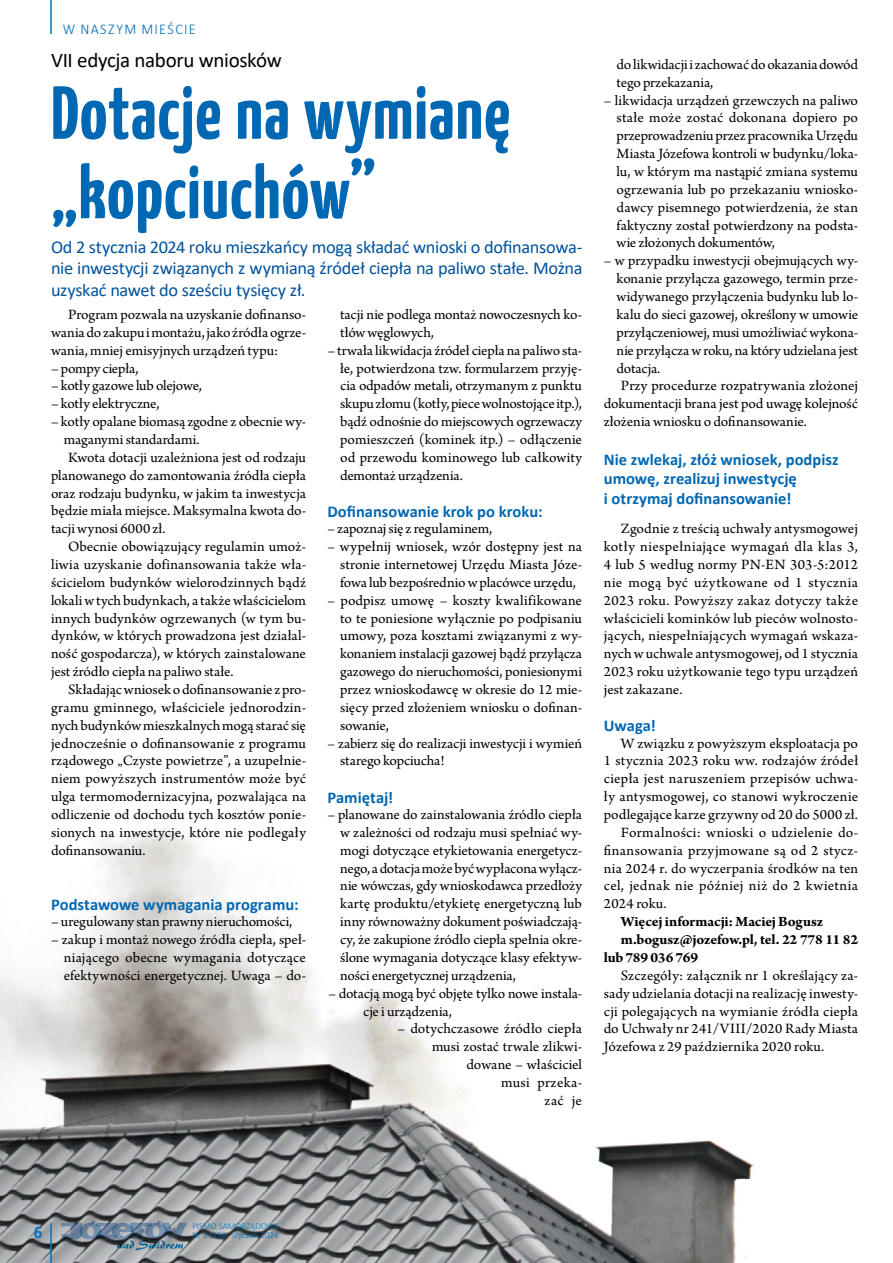
<style>
.page{position:relative;width:893px;height:1263px;background:#fff}
.page>*{position:absolute;margin:0;border:0;box-sizing:border-box;transform-origin:0 0}
.t1{font:700 75px/79.5px "Yanone Kaffeesatz";letter-spacing:.01em;color:#0067b2}
.t2{font:21px "Calibri";letter-spacing:-.02em;color:#000}
.t3{font:18px/21.6px "Calibri";letter-spacing:-.015em;color:#00529d;text-align:justify}
.t4{font:700 18px "Calibri";color:#0075bf;scale:.94 1}
.t5{font:700 16.5px/19.5px "Calibri";color:#0067b2}
.t6{font:15px/17.9px "Arno Pro";color:#000;text-align:justify}
.t7{font:15px "Arno Pro";letter-spacing:.02em;color:#000}
.t8{font:700 15px "Arno Pro";letter-spacing:-.015em;color:#000}
.t9{font:15px "Arno Pro";letter-spacing:.025em;color:#000}
.t10{font:15px "Arno Pro";letter-spacing:-.02em;color:#000}
.t11{font:300 15px "Calibri";letter-spacing:.095em;color:#0067b2;scale:.94 1}
.t12{font:300 9px/9.4px "Calibri";color:#0075bf}
</style>
<div class="page">
<img style="left:0;top:830px;width:754px;height:433px">
<img style="left:61px;top:1220px;width:127px;height:19px">
<svg style="left:117px;top:1237px;width:66px;height:13px"></svg>
<hr style="left:50px;top:1223px;width:2px;height:40px;background:#0075bf">
<hr style="left:50px;top:0;width:2px;height:34px;background:#0075bf">
<p class="t11" style="left:63px;top:20px;width:143px">W NASZYM MIEŚCIE</p>
<h2 class="t2" style="left:51px;top:45px;width:232px">VII edycja naboru wniosków</h2>
<h1 class="t1" style="left:51px;top:70px;width:461px">Dotacje na wymianę „kopciuchów”</h1>
<p class="t3" style="left:51px;top:235px;width:533px">Od 2 stycznia 2024 roku mieszkańcy mogą składać wnioski o dofinansowa&shy;nie inwestycji związanych z wymianą źródeł ciepła na paliwo stałe. Można uzyskać nawet do sześciu tysięcy zł.</p>
<p class="t6" style="left:51px;top:306px;width:257px;text-indent:17px">Program pozwala na uzyskanie dofinanso&shy;wania do zakupu i montażu, jako źródła ogrze&shy;wania, mniej emisyjnych urządzeń typu:</p>
<p class="t6" style="left:51px;top:360px;width:89px">– pompy ciepła,</p>
<p class="t10" style="left:51px;top:377px;width:152px">– kotły gazowe lub olejowe,</p>
<p class="t6" style="left:51px;top:396px;width:110px">– kotły elektryczne,</p>
<p class="t6" style="left:51px;top:413px;width:257px">– kotły opalane biomasą zgodne z obecnie wy-</p>
<p class="t6" style="left:64px;top:431px;width:137px">maganymi standardami.</p>
<p class="t6" style="left:68px;top:449px;width:239px">Kwota dotacji uzależniona jest od rodzaju</p>
<p class="t6" style="left:51px;top:467px;width:256px">planowanego do zamontowania źródła ciepła</p>
<p class="t6" style="left:51px;top:485px;width:257px">oraz rodzaju budynku, w jakim ta inwestycja</p>
<p class="t6" style="left:51px;top:503px;width:257px">będzie miała miejsce. Maksymalna kwota do-</p>
<p class="t6" style="left:51px;top:521px;width:116px">tacji wynosi 6000 zł.</p>
<p class="t6" style="left:68px;top:538px;width:239px">Obecnie obowiązujący regulamin umoż-</p>
<p class="t7" style="left:51px;top:556px;width:257px">liwia uzyskanie dofinansowania także wła-</p>
<p class="t6" style="left:51px;top:574px;width:256px">ścicielom budynków wielorodzinnych bądź</p>
<p class="t6" style="left:51px;top:592px;width:256px">lokali w tych budynkach, a także właścicielom</p>
<p class="t6" style="left:51px;top:610px;width:257px">innych budynków ogrzewanych (w tym bu-</p>
<p class="t6" style="left:51px;top:628px;width:257px">dynków, w których prowadzona jest działal-</p>
<p class="t6" style="left:51px;top:646px;width:257px">ność gospodarcza), w których zainstalowane</p>
<p class="t6" style="left:51px;top:663px;width:184px">jest źródło ciepła na paliwo stałe.</p>
<p class="t6" style="left:68px;top:681px;width:239px">Składając wniosek o dofinansowanie z pro-</p>
<p class="t6" style="left:51px;top:699px;width:257px">gramu gminnego, właściciele jednorodzin-</p>
<p class="t6" style="left:51px;top:717px;width:256px">nych budynków mieszkalnych mogą starać się</p>
<p class="t6" style="left:51px;top:735px;width:256px">jednocześnie o dofinansowanie z programu</p>
<p class="t6" style="left:51px;top:753px;width:257px">rządowego „Czyste powietrze”, a uzupełnie-</p>
<p class="t6" style="left:51px;top:771px;width:256px">niem powyższych instrumentów może być</p>
<p class="t6" style="left:51px;top:788px;width:256px">ulga termomodernizacyjna, pozwalająca na</p>
<p class="t6" style="left:51px;top:806px;width:257px">odliczenie od dochodu tych kosztów ponie-</p>
<p class="t6" style="left:51px;top:824px;width:256px">sionych na inwestycje, które nie podlegały</p>
<p class="t6" style="left:51px;top:842px;width:96px">dofinansowaniu.</p>
<p class="t6" style="left:340px;top:306px;width:243px">tacji nie podlega montaż nowoczesnych ko&shy;tłów węglowych,</p>
<p class="t6" style="left:340px;top:342px;width:243px;text-indent:-13px">– trwała likwidacja źródeł ciepła na paliwo sta&shy;łe, potwierdzona tzw. formularzem przyję&shy;cia odpadów metali, otrzymanym z punktu skupu złomu (kotły, piece wolnostojące itp.), bądź odnośnie do miejscowych ogrzewaczy pomieszczeń (kominek itp.) – odłączenie od przewodu kominowego lub całkowity demontaż urządzenia.</p>
<p class="t5" style="left:327px;top:501px;width:217px">Dofinansowanie krok po kroku:</p>
<p class="t6" style="left:327px;top:521px;width:166px">– zapoznaj się z regulaminem,</p>
<p class="t6" style="left:340px;top:538px;width:243px;text-indent:-13px">– wypełnij wniosek, wzór dostępny jest na stronie internetowej Urzędu Miasta Józe&shy;fowa lub bezpośrednio w placówce urzędu,</p>
<p class="t6" style="left:340px;top:592px;width:243px;text-indent:-13px">– podpisz umowę – koszty kwalifikowane to te poniesione wyłącznie po podpisaniu umowy, poza kosztami związanymi z wy&shy;konaniem instalacji gazowej bądź przyłącza gazowego do nieruchomości, poniesionymi przez wnioskodawcę w okresie do 12 mie&shy;sięcy przed złożeniem wniosku o dofinan&shy;sowanie,</p>
<p class="t6" style="left:340px;top:735px;width:243px;text-indent:-13px">– zabierz się do realizacji inwestycji i wymień starego kopciucha!</p>
<p class="t5" style="left:327px;top:787px;width:67px">Pamiętaj!</p>
<p class="t6" style="left:340px;top:806px;width:243px;text-indent:-13px">– planowane do zainstalowania źródło ciepła w zależności od rodzaju musi spełniać wy&shy;mogi dotyczące etykietowania energetycz&shy;nego, a dotacja może być wypłacona wyłącz&shy;nie wówczas, gdy wnioskodawca przedłoży kartę produktu/etykietę energetyczną lub inny równoważny dokument poświadczają&shy;cy, że zakupione źródło ciepła spełnia okre&shy;ślone wymagania dotyczące klasy efektyw&shy;ności energetycznej urządzenia,</p>
<p class="t6" style="left:363px;top:985px;width:221px;text-indent:-34px">– dotacją mogą być objęte tylko nowe instala&shy;cje i urządzenia,</p>
<p class="t6" style="left:398px;top:1021px;width:186px;text-align:right">– dotychczasowe źródło ciepła musi zostać trwale zlikwi&shy;dowane – właściciel<br>musi przeka-<br>zać je</p>
<p class="t5" style="left:51px;top:894px;width:249px">Podstawowe wymagania programu:</p>
<p class="t6" style="left:51px;top:913px;width:243px">– uregulowany stan prawny nieruchomości,</p>
<p class="t6" style="left:64px;top:931px;width:244px;text-indent:-13px">– zakup i montaż nowego źródła ciepła, speł&shy;niającego obecne wymagania dotyczące efektywności energetycznej. Uwaga – do-</p>
<p class="t6" style="left:617px;top:56px;width:243px">do likwidacji i zachować do okazania dowód tego przekazania,</p>
<p class="t6" style="left:617px;top:92px;width:243px;text-indent:-13px">– likwidacja urządzeń grzewczych na paliwo stałe może zostać dokonana dopiero po przeprowadzeniu przez pracownika Urzędu Miasta Józefowa kontroli w budynku/loka&shy;lu, w którym ma nastąpić zmiana systemu ogrzewania lub po przekazaniu wniosko&shy;dawcy pisemnego potwierdzenia, że stan faktyczny został potwierdzony na podsta&shy;wie złożonych dokumentów,</p>
<p class="t6" style="left:604px;top:253px;width:256px">– w przypadku inwestycji obejmujących wy-</p>
<p class="t6" style="left:617px;top:271px;width:243px">konanie przyłącza gazowego, termin prze-</p>
<p class="t6" style="left:617px;top:288px;width:243px">widywanego przyłączenia budynku lub lo-</p>
<p class="t6" style="left:617px;top:306px;width:243px">kalu do sieci gazowej, określony w umowie</p>
<p class="t6" style="left:617px;top:324px;width:243px">przyłączeniowej, musi umożliwiać wykona-</p>
<p class="t6" style="left:617px;top:342px;width:243px">nie przyłącza w roku, na który udzielana jest</p>
<p class="t10" style="left:617px;top:359px;width:45px">dotacja.</p>
<p class="t6" style="left:621px;top:378px;width:239px">Przy procedurze rozpatrywania złożonej</p>
<p class="t6" style="left:604px;top:396px;width:256px">dokumentacji brana jest pod uwagę kolejność</p>
<p class="t6" style="left:604px;top:413px;width:205px">złożenia wniosku o dofinansowanie.</p>
<p class="t5" style="left:604px;top:449px;width:236px">Nie zwlekaj, złóż wniosek, podpisz umowę, zrealizuj inwestycję<br>i otrzymaj dofinansowanie!</p>
<p class="t6" style="left:604px;top:521px;width:256px;text-indent:17px">Zgodnie z treścią uchwały antysmogowej kotły niespełniające wymagań dla klas 3, 4 lub 5 według normy PN-EN 303-5:2012 nie mogą być użytkowane od 1 stycznia 2023 roku. Powyższy zakaz dotyczy także właścicieli kominków lub pieców wolnosto&shy;jących, niespełniających wymagań wskaza&shy;nych w uchwale antysmogowej, od 1 stycznia 2023 roku użytkowanie tego typu urządzeń jest zakazane.</p>
<p class="t5" style="left:604px;top:716px;width:54px">Uwaga!</p>
<p class="t6" style="left:621px;top:735px;width:239px">W związku z powyższym eksploatacja po</p>
<p class="t7" style="left:604px;top:752px;width:256px">1 stycznia 2023 roku ww. rodzajów źródeł</p>
<p class="t7" style="left:604px;top:770px;width:256px">ciepła jest naruszeniem przepisów uchwa-</p>
<p class="t6" style="left:604px;top:788px;width:256px">ły antysmogowej, co stanowi wykroczenie</p>
<p class="t6" style="left:604px;top:806px;width:256px">podlegające karze grzywny od 20 do 5000 zł.</p>
<p class="t7" style="left:621px;top:824px;width:239px">Formalności: wnioski o udzielenie do-</p>
<p class="t9" style="left:604px;top:842px;width:256px">finansowania przyjmowane są od 2 stycz-</p>
<p class="t6" style="left:604px;top:860px;width:256px">nia 2024 r. do wyczerpania środków na ten</p>
<p class="t9" style="left:604px;top:877px;width:256px">cel, jednak nie później niż do 2 kwietnia</p>
<p class="t6" style="left:604px;top:896px;width:64px">2024 roku.</p>
<p class="t8" style="left:621px;top:913px;width:204px">Więcej informacji: Maciej Bogusz</p>
<p class="t8" style="left:621px;top:931px;width:239px">m.bogusz@jozefow.pl, tel. 22 778 11 82</p>
<p class="t8" style="left:604px;top:949px;width:96px">lub 789 036 769</p>
<p class="t6" style="left:604px;top:967px;width:256px;text-indent:17px">Szczegóły: załącznik nr 1 określający za&shy;sady udzielania dotacji na realizację inwesty&shy;cji polegających na wymianie źródła ciepła do Uchwały nr 241/VIII/2020 Rady Miasta Józefowa z 29 października 2020 roku.</p>
<p class="t4" style="left:34px;top:1220px;width:11px">6</p>
<p class="t12" style="left:192px;top:1221px;width:88px">PISMO SAMORZĄDOWE<br>Nr 1 (358) Styczeń 2024</p>
</div>
